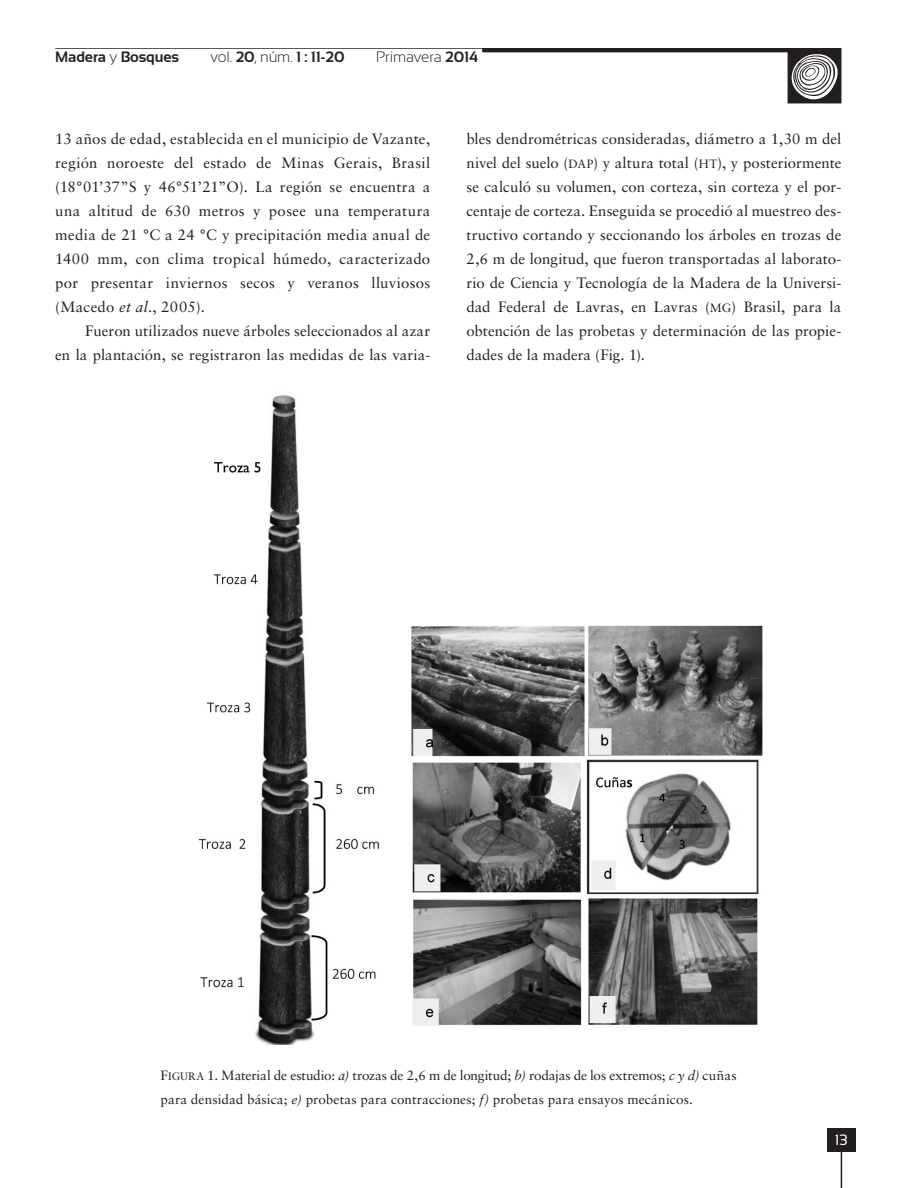
<style>
.page{position:relative;width:918px;height:1188px;background:#fff}
.page>*{position:absolute;margin:0;border:0;box-sizing:border-box;transform-origin:0 0}
.sin_sangría{font:15px/24px "Sabon";letter-spacing:.01em;color:#231f20;text-align:justify}
.t1{font:300 15px "Sansation";letter-spacing:-.01em;color:#231f20}
.t2{font:700 15px "Sansation";letter-spacing:-.01em;color:#231f20}
.t3{font:15px "Sansation";color:#fff}
.pie_de_figura{font:13.5px/24px "Sabon";letter-spacing:.005em;color:#231f20}
.s1{font-weight:300}
.s2{font-weight:700}
.s3{font-style:italic}
.s4{font-size:12px}
.s5{font-family:"Sabon Roman SC800"}
.s6{font-family:"Sabon Roman SC800";font-size:10.8px}
</style>
<div class="page">
<svg style="left:55px;top:48px;width:786px;height:56px"></svg>
<div style="left:827px;top:1128px;width:28px;height:24px;background:#231f20"></div>
<hr style="left:841px;top:1151px;width:1px;height:37px;background:#231f20">
<img style="left:198px;top:395px;width:565px;height:649px">
<p class="t2" style="left:55px;top:48px;width:125px">Madera <span class="s1">y</span> Bosques</p>
<p class="t1" style="left:210px;top:48px;width:136px">vol. <span class="s2">20</span>, núm. <span class="s2">1 : 11-20</span></p>
<p class="t1" style="left:376px;top:48px;width:103px">Primavera <span class="s2">2014</span></p>
<p class="sin_sangría" style="left:55px;top:127px;width:377px">13 años de edad, establecida en el municipio de Vazante, región noroeste del estado de Minas Gerais, Brasil (18°01’37”S y 46°51’21”O). La región se encuentra a una altitud de 630 metros y posee una temperatura media de 21 °C a 24 °C y precipitación media anual de 1400 mm, con clima tropical húmedo, caracterizado por presentar inviernos secos y veranos lluviosos (Macedo <span class="s3">et al</span>., 2005).</p>
<p class="sin_sangría" style="left:55px;top:319px;width:377px;text-align:right">Fueron utilizados nueve árboles seleccionados al azar<br>en la plantación, se registraron las medidas de las varia-</p>
<p class="sin_sangría" style="left:466px;top:127px;width:377px">bles dendrométricas consideradas, diámetro a 1,30 m del nivel del suelo (<span class="s4">DAP</span>) y altura total (<span class="s4">HT</span>), y posteriormente se calculó su volumen, con corteza, sin corteza y el por&shy;centaje de corteza. Enseguida se procedió al muestreo des&shy;tructivo cortando y seccionando los árboles en trozas de 2,6 m de longitud, que fueron transportadas al laborato&shy;rio de Ciencia y Tecnología de la Madera de la Universi&shy;dad Federal de Lavras, en Lavras (<span class="s4">MG</span>) Brasil, para la obtención de las probetas y determinación de las propie&shy;dades de la madera (Fig. 1).</p>
<p class="pie_de_figura" style="left:161px;top:1063px;width:578px"><span class="s5">F</span><span class="s6">IGURA</span> 1. Material de estudio: <span class="s3">a)</span> trozas de 2,6 m de longitud; <span class="s3">b)</span> rodajas de los extremos; <span class="s3">c y d)</span> cuñas para densidad básica; <span class="s3">e)</span> probetas para contracciones; <span class="s3">f)</span> probetas para ensayos mecánicos.</p>
<p class="t3" style="left:835px;top:1131px;width:15px">13</p>
</div>
